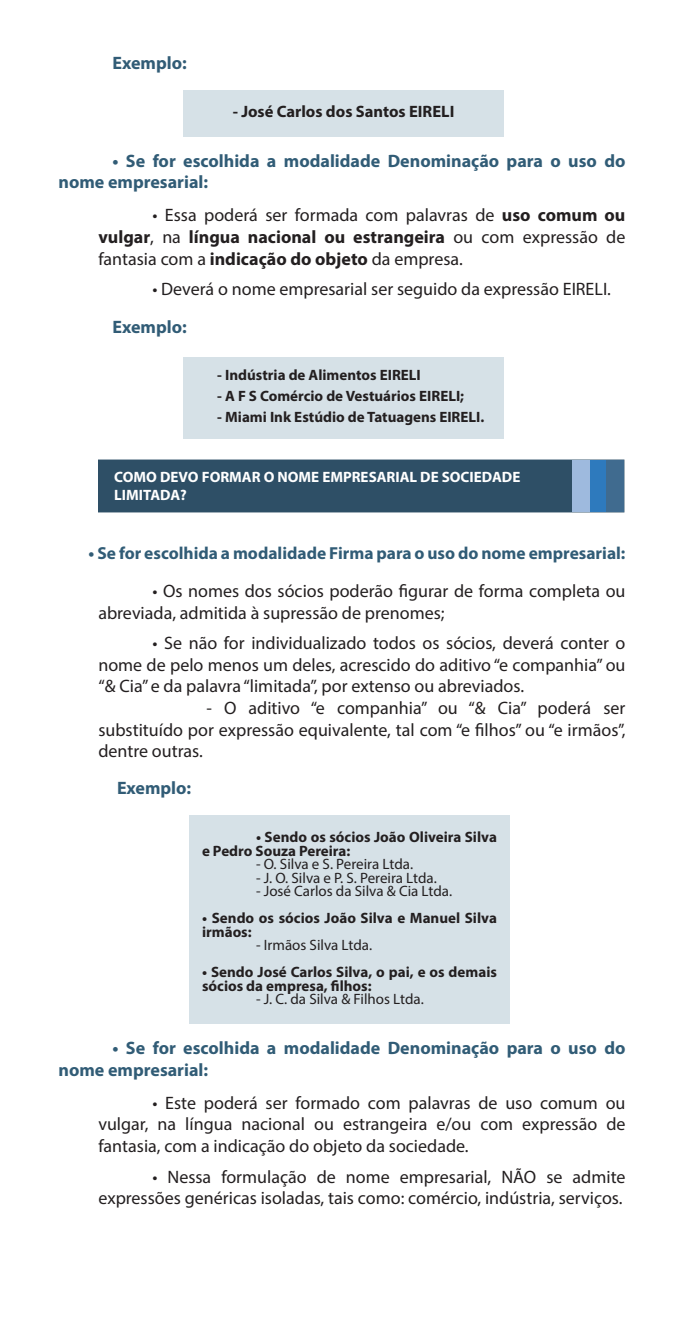
<style>
.page{position:relative;width:684px;height:1332px;background:#fff}
.page>*{position:absolute;margin:0;border:0;box-sizing:border-box;transform-origin:0 0}
.t1{font:18px/21.6px "Myriad Pro";color:#231f20}
.t2{font:700 18px/21.6px "Myriad Pro";color:#315c76}
.t3{font:700 18px "Myriad Pro";color:#231f20}
.t4{font:700 17.4px "Myriad Pro";color:#315c76}
.t5{font:700 16.5px "Myriad Pro";color:#231f20}
.t6{font:700 15px/13.5px "Myriad Pro";color:#231f20}
.t7{font:15px "Myriad Pro";color:#231f20}
.t8{font:700 15px "Myriad Pro";color:#fff}
.s1{font-weight:700}
.s2{font-weight:400}
</style>
<div class="page">
<div style="left:183px;top:90px;width:321px;height:47px;background:#d6e1e7"></div>
<div style="left:183px;top:357px;width:321px;height:82px;background:#d6e1e7"></div>
<div style="left:98px;top:460px;width:475px;height:52px;background:#2e4f66"></div>
<div style="left:573px;top:460px;width:17px;height:52px;background:#9ebade"></div>
<div style="left:590px;top:460px;width:17px;height:52px;background:#2e7abd"></div>
<div style="left:607px;top:460px;width:17px;height:52px;background:#406b8f"></div>
<div style="left:189px;top:815px;width:321px;height:209px;background:#d6e1e7"></div>
<p class="t2" style="left:112px;top:52px;width:76px">Exemplo:</p>
<p class="t5" style="left:233px;top:101px;width:223px">- José Carlos dos Santos EIRELI</p>
<p class="t2" style="left:58px;top:149px;width:568px;text-indent:54px">• Se for escolhida a modalidade Denominação para o uso do nome empresarial:</p>
<p class="t1" style="left:152px;top:204px;width:475px">• Essa poderá ser formada com palavras de <span class="s1">uso comum ou</span></p>
<p class="t3" style="left:98px;top:225px;width:529px">vulgar<span class="s2">, na</span> língua nacional ou estrangeira <span class="s2">ou com expressão de</span></p>
<p class="t1" style="left:98px;top:247px;width:366px">fantasia com a <span class="s1">indicação do objeto</span> da empresa.</p>
<p class="t1" style="left:152px;top:278px;width:460px">• Deverá o nome empresarial ser seguido da expressão EIRELI.</p>
<p class="t2" style="left:112px;top:316px;width:76px">Exemplo:</p>
<p class="t6" style="left:217px;top:368px;width:205px">- Indústria de Alimentos EIRELI</p>
<p class="t6" style="left:217px;top:389px;width:248px">- A F S Comércio de Vestuários EIRELI;</p>
<p class="t6" style="left:217px;top:410px;width:269px">- Miami Ink Estúdio de Tatuagens EIRELI.</p>
<p class="t8" style="left:114px;top:467px;width:408px">COMO DEVO FORMAR O NOME EMPRESARIAL DE SOCIEDADE</p>
<p class="t8" style="left:114px;top:485px;width:74px">LIMITADA?</p>
<p class="t4" style="left:89px;top:542px;width:538px">• Se for escolhida a modalidade Firma para o uso do nome empresarial:</p>
<p class="t1" style="left:98px;top:580px;width:529px;text-indent:54px">• Os nomes dos sócios poderão figurar de forma completa ou abreviada, admitida à supressão de prenomes;</p>
<p class="t1" style="left:98px;top:632px;width:529px;text-align:justify;text-indent:54px">• Se não for individualizado todos os sócios, deverá conter o nome de pelo menos um deles, acrescido do aditivo “e companhia” ou “&amp; Cia” e da palavra “limitada”, por extenso ou abreviados.</p>
<p class="t1" style="left:206px;top:697px;width:421px">- O aditivo “e companhia” ou “&amp; Cia” poderá ser</p>
<p class="t1" style="left:98px;top:718px;width:529px">substituído por expressão equivalente, tal com “e filhos” ou “e irmãos”, dentre outras.</p>
<p class="t2" style="left:117px;top:777px;width:76px">Exemplo:</p>
<p class="t6" style="left:202px;top:830px;width:296px;text-indent:54px">• Sendo os sócios João Oliveira Silva e Pedro Souza Pereira:</p>
<p class="t7" style="left:256px;top:855px;width:159px">- O. Silva e S. Pereira Ltda.</p>
<p class="t7" style="left:256px;top:868px;width:182px">- J. O. Silva e P. S. Pereira Ltda.</p>
<p class="t7" style="left:256px;top:882px;width:198px">- José Carlos da Silva &amp; Cia Ltda.</p>
<p class="t6" style="left:202px;top:911px;width:296px">• Sendo os sócios João Silva e Manuel Silva irmãos:</p>
<p class="t7" style="left:256px;top:936px;width:118px">- Irmãos Silva Ltda.</p>
<p class="t6" style="left:202px;top:965px;width:296px">• Sendo José Carlos Silva, o pai, e os demais sócios da empresa, filhos:</p>
<p class="t7" style="left:256px;top:990px;width:169px">- J. C. da Silva &amp; Filhos Ltda.</p>
<p class="t2" style="left:58px;top:1037px;width:568px;text-indent:54px">• Se for escolhida a modalidade Denominação para o uso do nome empresarial:</p>
<p class="t1" style="left:152px;top:1092px;width:475px">• Este poderá ser formado com palavras de uso comum ou</p>
<p class="t1" style="left:98px;top:1113px;width:529px">vulgar, na língua nacional ou estrangeira e/ou com expressão de</p>
<p class="t1" style="left:98px;top:1135px;width:372px">fantasia, com a indicação do objeto da sociedade.</p>
<p class="t1" style="left:152px;top:1165px;width:475px">• Nessa formulação de nome empresarial, NÃO se admite</p>
<p class="t1" style="left:98px;top:1187px;width:526px">expressões genéricas isoladas, tais como: comércio, indústria, serviços.</p>
</div>
